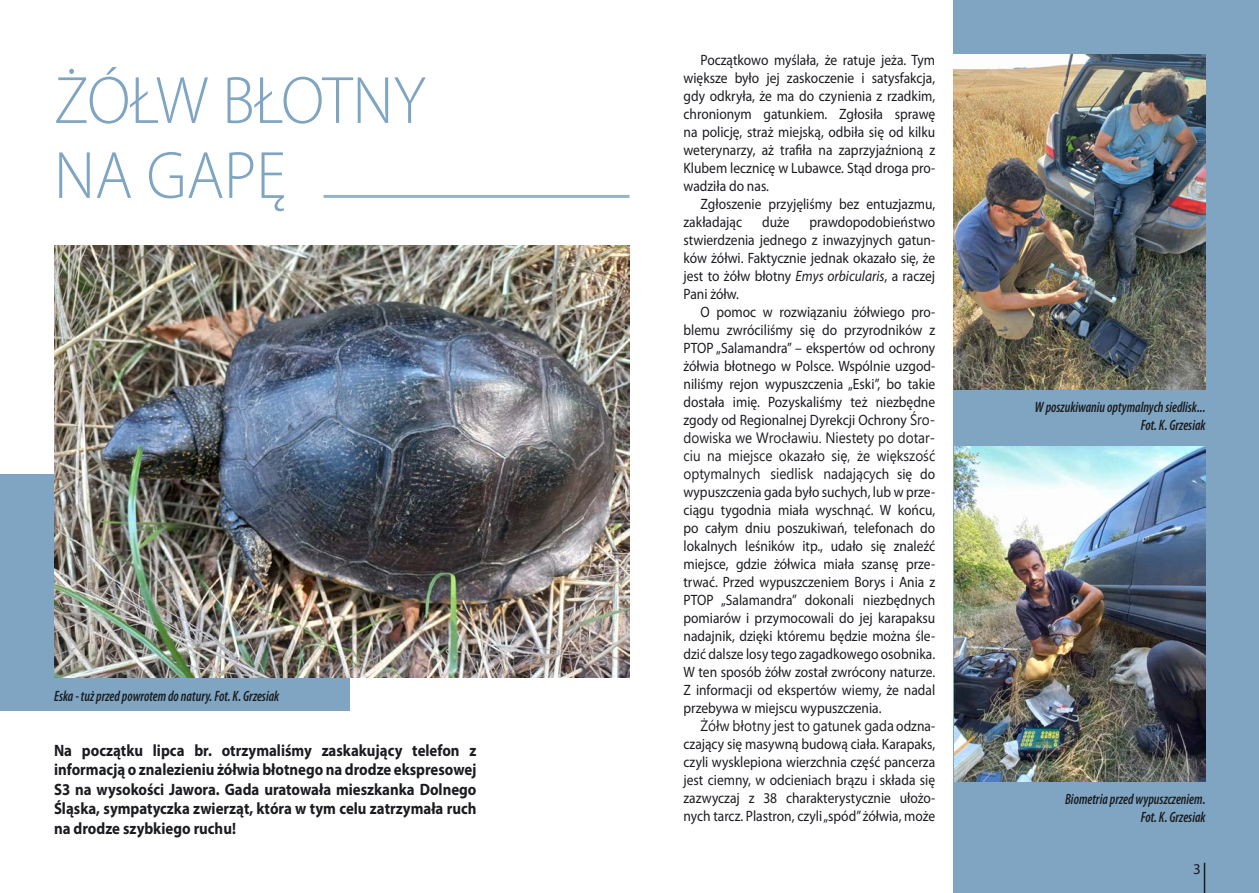
<style>
.page{position:relative;width:1259px;height:893px;background:#fff}
.page>*{position:absolute;margin:0;border:0;box-sizing:border-box;transform-origin:0 0}
.t1{font:300 67.5px/75px "Myriad Pro";color:#7fa5c2;scale:.95 1}
.t2{font:700 16.5px/19.5px "Myriad Pro";color:#1b1c20;text-align:justify;scale:.9 1}
.t3{font:15px/18px "Myriad Pro";color:#1b1c20;text-align:justify;scale:.9 1}
.t4{font:15px/18px "Segoe UI";color:#1b1c20;text-align:justify;scale:.9 1}
.t5{font:italic 600 condensed 15px/18px "Myriad Pro";color:#1b1c20;text-align:right;scale:.9 1}
.t6{font:15px "Myriad Pro";color:#1b1c20}
.s1{font-style:italic}
.s2{font-family:"Segoe UI"}
.s3{font-family:"Myriad Pro"}
</style>
<div class="page">
<div style="left:953px;top:0;width:306px;height:893px;background:#7fa5c2"></div>
<div style="left:0;top:474px;width:349px;height:236px;background:#7fa5c2"></div>
<img style="left:54px;top:246px;width:575px;height:431px">
<img style="left:953px;top:54px;width:252px;height:335px">
<img style="left:954px;top:446px;width:251px;height:336px">
<hr style="left:323px;top:195px;width:306px;height:3px;background:#7fa5c2">
<hr style="left:1203px;top:863px;width:2px;height:30px;background:#1b1c20">
<h1 class="t1" style="left:54px;top:62px;width:393px">ŻÓŁW BŁOTNY<br>NA GAPĘ</h1>
<p class="t5" style="left:54px;top:686px;width:252px">Eska - tuż przed powrotem do natury. Fot. K. Grzesiak</p>
<p class="t2" style="left:54px;top:740px;width:471px">Na początku lipca br. otrzymaliśmy zaskakujący telefon z informacją o znalezieniu żółwia błotnego na drodze ekspresowej S3 na wysokości Jawora. Gada uratowała mieszkanka Dolnego Śląska, sympatyczka zwierząt, która w tym celu zatrzymała ruch na drodze szybkiego ruchu!</p>
<p class="t3" style="left:683px;top:51px;width:281px;text-indent:17px">Początkowo myślała, że ratuje jeża. Tym większe było jej zaskoczenie i satysfakcja, gdy odkryła, że ma do czynienia z rzadkim, chronionym gatunkiem. Zgłosiła sprawę na policję, straż miejską, odbiła się od kilku weterynarzy, aż trafiła na zaprzyjaźnioną z Klubem lecznicę w Lubawce. Stąd droga pro&shy;wadziła do nas.</p>
<p class="t3" style="left:683px;top:195px;width:281px;text-indent:17px">Zgłoszenie przyjęliśmy bez entuzjazmu, zakładając</p>
<p class="t3" style="left:683px;top:213px;width:281px;text-indent:126px">prawdopodobieństwo stwierdzenia jednego z inwazyjnych gatun&shy;ków żółwi. Faktycznie jednak okazało się, że jest to żółw błotny <span class="s1">Emys orbicularis</span>, a raczej Pani żółw.</p>
<p class="t3" style="left:683px;top:303px;width:281px;text-indent:17px">O pomoc w rozwiązaniu żółwiego pro&shy;blemu zwróciliśmy się do przyrodników z PTOP „Salamandra” – ekspertów od ochrony żółwia błotnego w Polsce. Wspólnie uzgod&shy;niliśmy rejon wypuszczenia „Eski”, bo takie dostała imię. Pozyskaliśmy też niezbędne zgody od Regionalnej Dyrekcji Ochrony <span class="s2">Śro-</span></p>
<p class="t4" style="left:683px;top:428px;width:281px">dowiska we Wrocławiu. Niestety po dotar&shy;ciu na miejsce okazało się, że większość optymalnych siedlisk nadający<span class="s3">ch się do</span></p>
<p class="t3" style="left:683px;top:483px;width:281px">wypuszczenia gada było suchych, lub w prze&shy;ciągu tygodnia miała wyschnąć. W końcu, po całym dniu poszukiwań, telefonach do lokalnych leśników itp., udało się znaleźć miejsce, gdzie żółwica miała szansę prze&shy;trwać. Przed wypuszczeniem Borys i Ania z PTOP „Salamandra” dokonali niezbędnych pomiarów i przymocowali do jej karapaksu nadajnik, dzięki któremu będzie można śle&shy;dzić dalsze losy tego zagadkowego osobnika.<br>W ten sposób żółw został zwrócony naturze.<br>Z informacji od ekspertów wiemy, że nadal przebywa w miejscu wypuszczenia.</p>
<p class="t4" style="left:700px;top:716px;width:262px">Żółw błotny jest to gatunek gada <span class="s3">odzna-</span></p>
<p class="t3" style="left:683px;top:735px;width:281px">czający się masywną budową ciała. Karapaks, czyli wysklepiona wierzchnia część pancerza jest ciemny, w odcieniach brązu i składa się zazwyczaj z 38 charakterystycznie ułożo&shy;nych tarcz. Plastron, czyli „spód” żółwia, może</p>
<p class="t3" style="left:762px;top:213px;width:32px">duże</p>
<p class="t5" style="left:1035px;top:397px;width:191px">W poszukiwaniu optymalnych siedlisk...<br>Fot. K. Grzesiak</p>
<p class="t5" style="left:1065px;top:790px;width:157px">Biometria przed wypuszczeniem.<br>Fot. K. Grzesiak</p>
<p class="t6" style="left:1193px;top:860px;width:9px">3</p>
</div>
